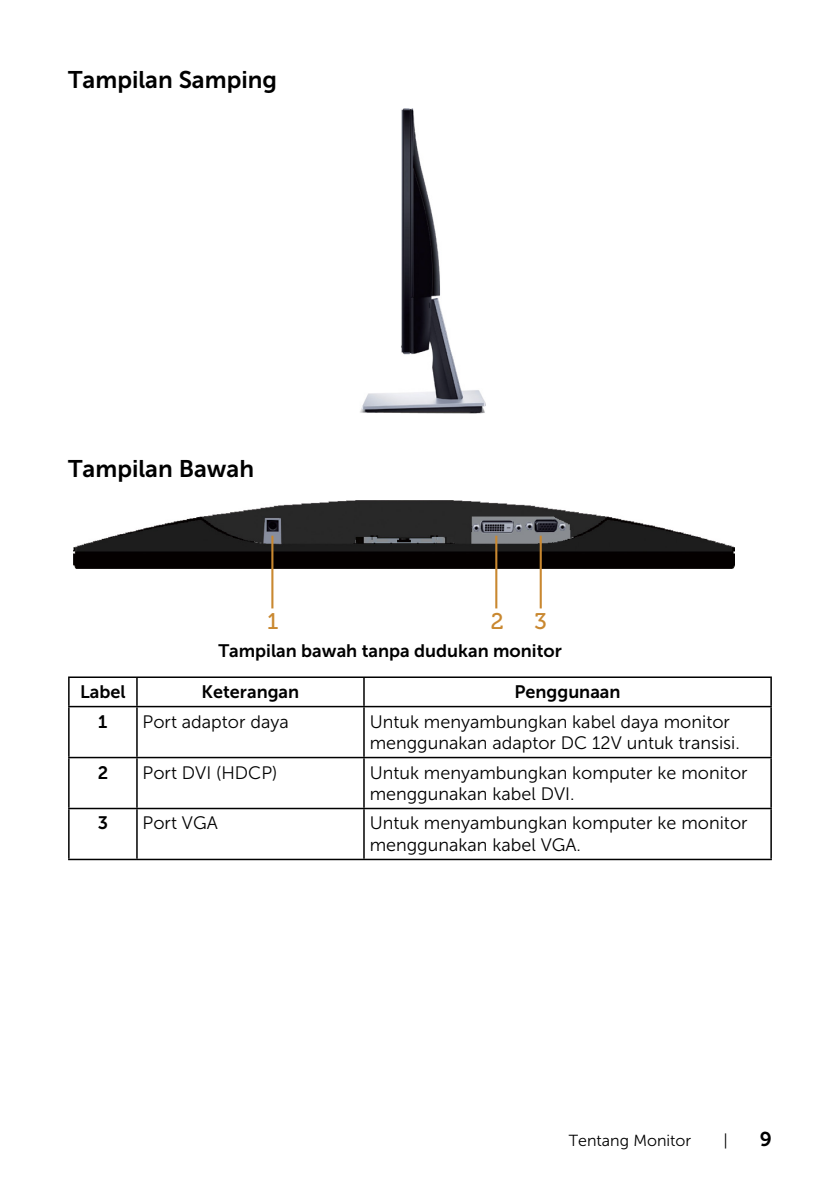
<style>
.page{position:relative;width:840px;height:1191px;background:#fff}
.page>*{position:absolute;margin:0;border:0;box-sizing:border-box;transform-origin:0 0}
.t1{font:24px "Museo Sans For Dell 700";color:#000}
.t2{font:22.6px "Museo For Dell 500";color:#c98830}
.t3{font:20px "Museo Sans For Dell 700";color:#000}
.t4{font:18px/21.6px "Museo Sans For Dell 300";color:#000}
.t5{font:18px "Museo Sans For Dell 700";color:#000}
.t6{font:16px "Museo Sans For Dell 300";color:#000}
</style>
<div class="page">
<img style="left:360px;top:109px;width:125px;height:304px">
<img style="left:74px;top:500px;width:659px;height:68px">
<hr style="left:495px;top:535px;width:2px;height:73px;background:#c98830">
<hr style="left:539px;top:535px;width:2px;height:73px;background:#c98830">
<hr style="left:271px;top:535px;width:2px;height:73px;background:#c98830">
<hr style="left:68px;top:676px;width:69px;height:2px;background:#000">
<hr style="left:68px;top:678px;width:2px;height:28px;background:#000">
<hr style="left:137px;top:676px;width:227px;height:2px;background:#000">
<hr style="left:136px;top:678px;width:2px;height:28px;background:#000">
<hr style="left:364px;top:676px;width:407px;height:2px;background:#000">
<svg style="left:363px;top:678px;width:1px;height:28px"></svg>
<svg style="left:770px;top:678px;width:1px;height:28px"></svg>
<hr style="left:68px;top:706px;width:69px;height:1px;background:#000">
<hr style="left:68px;top:707px;width:2px;height:50px;background:#000">
<hr style="left:137px;top:706px;width:227px;height:1px;background:#000">
<hr style="left:136px;top:707px;width:2px;height:50px;background:#000">
<hr style="left:364px;top:706px;width:407px;height:1px;background:#000">
<hr style="left:363px;top:707px;width:1px;height:50px;background:#000">
<hr style="left:770px;top:707px;width:1px;height:50px;background:#000">
<hr style="left:68px;top:757px;width:69px;height:1px;background:#000">
<hr style="left:68px;top:758px;width:2px;height:49px;background:#000">
<hr style="left:137px;top:757px;width:227px;height:1px;background:#000">
<hr style="left:136px;top:758px;width:2px;height:49px;background:#000">
<hr style="left:364px;top:757px;width:407px;height:1px;background:#000">
<hr style="left:363px;top:758px;width:1px;height:49px;background:#000">
<hr style="left:770px;top:758px;width:1px;height:49px;background:#000">
<hr style="left:68px;top:807px;width:69px;height:2px;background:#000">
<hr style="left:68px;top:809px;width:2px;height:49px;background:#000">
<hr style="left:137px;top:807px;width:227px;height:2px;background:#000">
<hr style="left:136px;top:809px;width:2px;height:49px;background:#000">
<hr style="left:364px;top:807px;width:407px;height:2px;background:#000">
<hr style="left:363px;top:809px;width:1px;height:49px;background:#000">
<hr style="left:770px;top:809px;width:1px;height:49px;background:#000">
<hr style="left:68px;top:858px;width:69px;height:2px;background:#000">
<hr style="left:137px;top:858px;width:227px;height:2px;background:#000">
<hr style="left:364px;top:858px;width:407px;height:2px;background:#000">
<h1 class="t1" style="left:68px;top:67px;width:210px">Tampilan Samping</h1>
<h1 class="t1" style="left:68px;top:455px;width:187px">Tampilan Bawah</h1>
<p class="t2" style="left:267px;top:609px;width:13px">1</p>
<p class="t2" style="left:490px;top:609px;width:14px">2</p>
<p class="t2" style="left:534px;top:609px;width:14px">3</p>
<p class="t5" style="left:218px;top:640px;width:345px">Tampilan bawah tanpa dudukan monitor</p>
<p class="t5" style="left:80px;top:682px;width:47px">Label</p>
<p class="t5" style="left:201px;top:682px;width:99px">Keterangan</p>
<p class="t5" style="left:514px;top:682px;width:108px">Penggunaan</p>
<p class="t5" style="left:98px;top:711px;width:11px">1</p>
<p class="t4" style="left:142px;top:710px;width:147px">Port adaptor daya</p>
<p class="t4" style="left:369px;top:710px;width:371px">Untuk menyambungkan kabel daya monitor menggunakan adaptor DC 12V untuk transisi.</p>
<p class="t5" style="left:98px;top:762px;width:12px">2</p>
<p class="t4" style="left:142px;top:761px;width:136px">Port DVI (HDCP)</p>
<p class="t4" style="left:369px;top:761px;width:379px">Untuk menyambungkan komputer ke monitor menggunakan kabel DVI.</p>
<p class="t5" style="left:98px;top:813px;width:12px">3</p>
<p class="t4" style="left:142px;top:812px;width:77px">Port VGA</p>
<p class="t4" style="left:369px;top:812px;width:379px">Untuk menyambungkan komputer ke monitor menggunakan kabel VGA.</p>
<p class="t6" style="left:568px;top:1131px;width:124px">Tentang Monitor</p>
<p class="t6" style="left:723px;top:1131px;width:6px">|</p>
<p class="t3" style="left:759px;top:1127px;width:14px">9</p>
</div>
